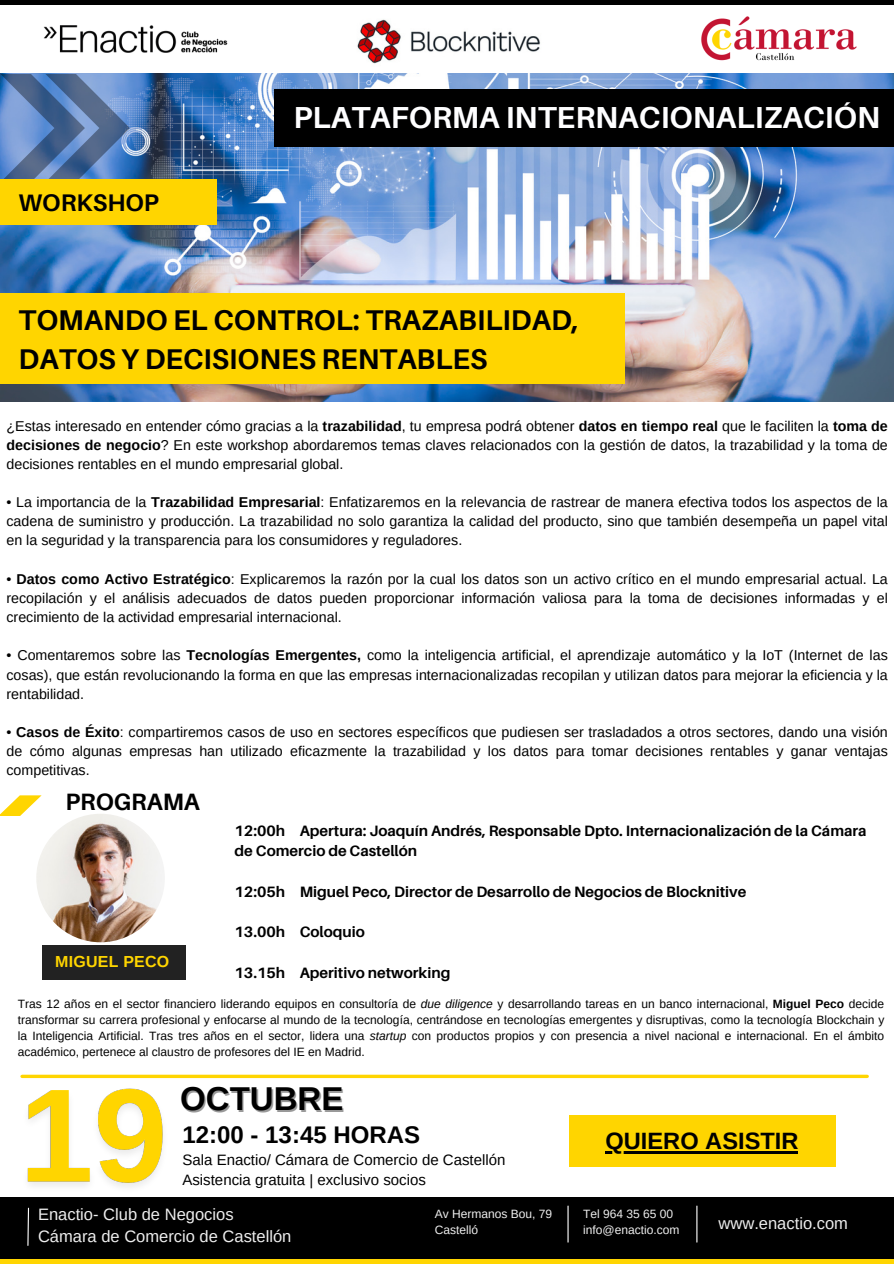
<style>
.page{position:relative;width:894px;height:1264px;background:#fff}
.page>*{position:absolute;margin:0;border:0;box-sizing:border-box;transform-origin:0 0}
.t1{font:700 33px "Arimo";color:#000}
.t2{font:700 30.3px "Aileron";color:#fefeff}
.t3{font:700 28.5px "Aileron";color:#000}
.t4{font:700 24px "Arimo";color:#000}
.t5{font:700 24px "Aileron";color:#000}
.t6{font:700 23.7px "Aileron";color:#000}
.t7{font:700 23.55px "Arimo";color:#000}
.t8{font:16.5px "Arimo";color:#eee}
.t9{font:700 15.9px "Arimo";letter-spacing:.015em;color:#ffd500}
.t10{font:700 15px/20.2px "Aileron";color:#000}
.t11{font:15px "Arimo";color:#000}
.t12{font:14.25px/19.2px "Arimo";color:#000;text-align:justify}
.t13{font:12px/16px "Arimo";color:#000;text-align:justify}
.t14{font:12px "Arimo";color:#eee}
.s1{font-weight:700}
.s2{font-style:italic}
</style>
<div class="page">
<div style="left:0;top:1258px;width:893px;height:5px;background:#ffd500"></div>
<img style="left:701px;top:16px;width:156px;height:45px">
<div style="left:0;top:0;width:893px;height:5px;background:#000"></div>
<div style="left:0;top:1197px;width:893px;height:61px;background:#000"></div>
<svg style="left:27px;top:1209px;width:2px;height:37px"></svg>
<hr style="left:567px;top:1205px;width:1px;height:37px;background:#fff">
<hr style="left:696px;top:1205px;width:1px;height:37px;background:#fff">
<div style="left:43px;top:945px;width:143px;height:35px;background:#222"></div>
<img style="left:36px;top:813px;width:129px;height:129px;border-radius:50%">
<div style="left:568px;top:1115px;width:267px;height:52px;background:#ffd500"></div>
<hr style="left:605px;top:1150px;width:193px;height:3px;background:#000">
<img style="left:43px;top:25px;width:185px;height:28px">
<svg style="left:175px;top:1074px;width:691px;height:4px;background:#ffdc2c"></svg>
<img style="left:0;top:74px;width:893px;height:328px">
<div style="left:274px;top:89px;width:619px;height:58px;background:#000"></div>
<svg style="left:0;top:74px;width:130px;height:105px;background:#5b7eb1"></svg>
<div style="left:0;top:179px;width:216px;height:46px;background:#ffd500"></div>
<div style="left:0;top:293px;width:624px;height:91px;background:#ffd500"></div>
<svg style="left:0;top:795px;width:42px;height:21px"></svg>
<img style="left:357px;top:19px;width:183px;height:45px">
<img style="left:20px;top:1074px;width:155px;height:135px">
<p class="t5" style="left:19px;top:187px;width:142px">WORKSHOP</p>
<p class="t2" style="left:293px;top:98px;width:588px">PLATAFORMA INTERNACIONALIZACIÓN</p>
<p class="t3" style="left:19px;top:302px;width:561px">TOMANDO EL CONTROL: TRAZABILIDAD,</p>
<p class="t3" style="left:19px;top:341px;width:470px">DATOS Y DECISIONES RENTABLES</p>
<p class="t12" style="left:6px;top:416px;width:882px">¿Estas interesado en entender cómo gracias a la <span class="s1">trazabilidad</span>, tu empresa podrá obtener <span class="s1">datos en tiempo real</span> que le faciliten la <span class="s1">toma de decisiones de negocio</span>? En este workshop abordaremos temas claves relacionados con la gestión de datos, la trazabilidad y la toma de decisiones rentables en el mundo empresarial global.</p>
<p class="t12" style="left:6px;top:492px;width:882px">• La importancia de la <span class="s1">Trazabilidad Empresarial</span>: Enfatizaremos en la relevancia de rastrear de manera efectiva todos los aspectos de la cadena de suministro y producción. La trazabilidad no solo garantiza la calidad del producto, sino que también desempeña un papel vital en la seguridad y la transparencia para los consumidores y reguladores.</p>
<p class="t12" style="left:6px;top:569px;width:882px">• <span class="s1">Datos como Activo Estratégico</span>: Explicaremos la razón por la cual los datos son un activo crítico en el mundo empresarial actual. La recopilación y el análisis adecuados de datos pueden proporcionar información valiosa para la toma de decisiones informadas y el crecimiento de la actividad empresarial internacional.</p>
<p class="t12" style="left:6px;top:645px;width:882px">• Comentaremos sobre las <span class="s1">Tecnologías Emergentes,</span> como la inteligencia artificial, el aprendizaje automático y la IoT (Internet de las cosas), que están revolucionando la forma en que las empresas internacionalizadas recopilan y utilizan datos para mejorar la eficiencia y la rentabilidad.</p>
<p class="t12" style="left:6px;top:722px;width:882px">• <span class="s1">Casos de Éxito</span>: compartiremos casos de uso en sectores específicos que pudiesen ser trasladados a otros sectores, dando una visión de cómo algunas empresas han utilizado eficazmente la trazabilidad y los datos para tomar decisiones rentables y ganar ventajas competitivas.</p>
<p class="t6" style="left:65px;top:787px;width:136px">PROGRAMA</p>
<p class="t9" style="left:55px;top:952px;width:115px">MIGUEL PECO</p>
<p class="t10" style="left:234px;top:820px;width:633px">12:00h Apertura: Joaquín Andrés, Responsable Dpto. Internacionalización de la Cámara de Comercio de Castellón</p>
<p class="t10" style="left:234px;top:881px;width:513px">12:05h Miguel Peco, Director de Desarrollo de Negocios de Blocknitive</p>
<p class="t10" style="left:234px;top:921px;width:132px">13.00h Coloquio</p>
<p class="t10" style="left:234px;top:962px;width:217px">13.15h Aperitivo networking</p>
<p class="t13" style="left:18px;top:995px;width:867px">Tras 12 años en el sector financiero liderando equipos en consultoría de <span class="s2">due diligence</span> y desarrollando tareas en un banco internacional, <span class="s1">Miguel Peco</span> decide transformar su carrera profesional y enfocarse al mundo de la tecnología, centrándose en tecnologías emergentes y disruptivas, como la tecnología Blockchain y la Inteligencia Artificial. Tras tres años en el sector, lidera una <span class="s2">startup</span> con productos propios y con presencia a nivel nacional e internacional. En el ámbito académico, pertenece al claustro de profesores del IE en Madrid.</p>
<p class="t1" style="left:180px;top:1080px;width:165px">OCTUBRE</p>
<p class="t4" style="left:182px;top:1121px;width:239px">12:00 - 13:45 HORAS</p>
<p class="t11" style="left:182px;top:1151px;width:324px">Sala Enactio/ Cámara de Comercio de Castellón</p>
<p class="t11" style="left:182px;top:1171px;width:245px">Asistencia gratuita | exclusivo socios</p>
<p class="t8" style="left:38px;top:1204px;width:197px">Enactio- Club de Negocios</p>
<p class="t8" style="left:38px;top:1227px;width:255px">Cámara de Comercio de Castellón</p>
<p class="t14" style="left:434px;top:1207px;width:119px">Av Hermanos Bou, 79</p>
<p class="t14" style="left:434px;top:1223px;width:45px">Castelló</p>
<p class="t7" style="left:605px;top:1127px;width:194px">QUIERO ASISTIR</p>
<p class="t14" style="left:583px;top:1207px;width:92px">Tel 964 35 65 00</p>
<p class="t14" style="left:583px;top:1223px;width:98px">info@enactio.com</p>
<p class="t8" style="left:718px;top:1213px;width:131px">www.enactio.com</p>
</div>
